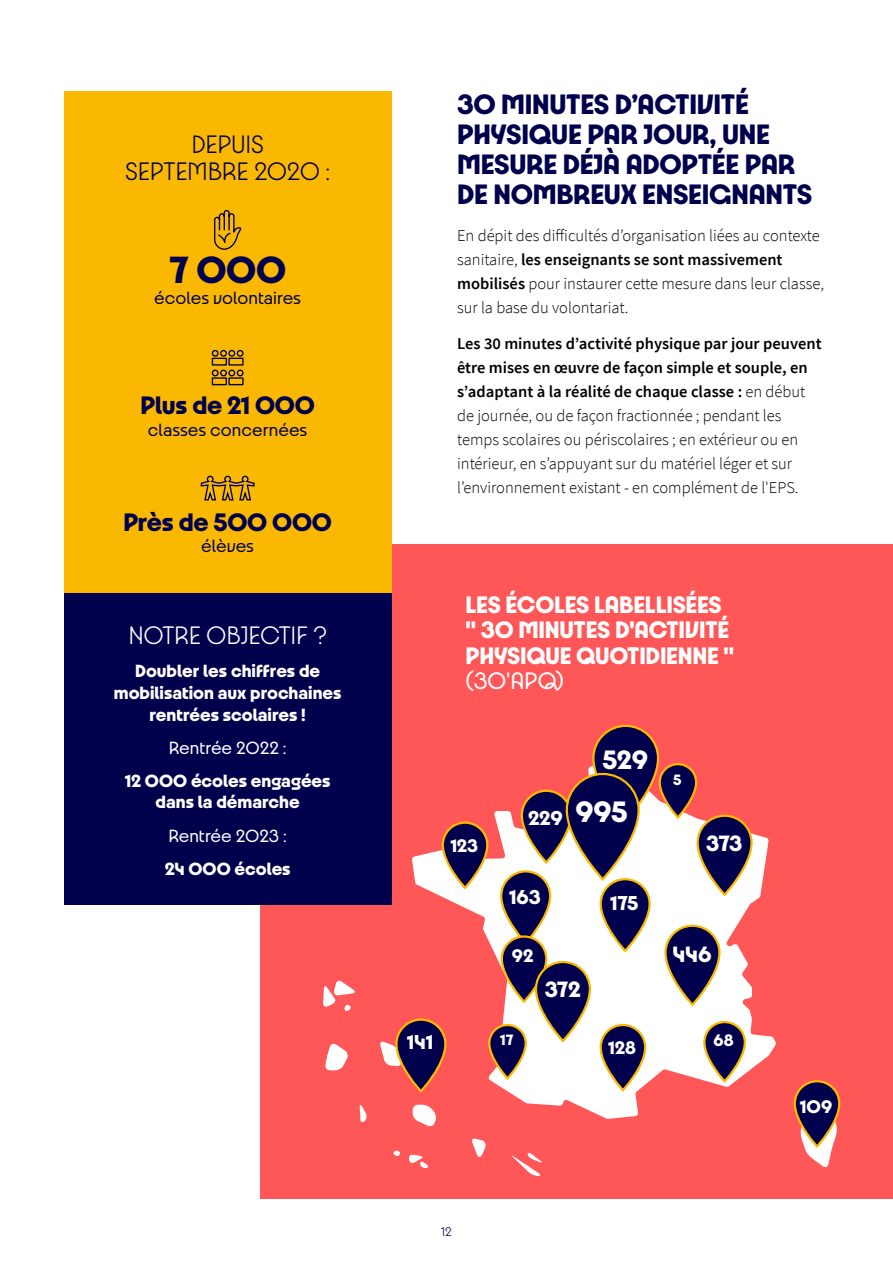
<style>
.page{position:relative;width:893px;height:1263px;background:#fff}
.page>*{position:absolute;margin:0;border:0;box-sizing:border-box;transform-origin:0 0}
.Texte_courant{font:700 40.5px "Paris 2024";color:#00004d}
.Texte_courant-2{font:700 31.5px "Paris 2024";color:#fff}
.Texte_courant-3{font:700 30px/30px "Paris 2024";letter-spacing:-.01em;color:#00004d}
.Texte_courant-4{font:700 28.35px "Paris 2024";color:#fff}
.Texte_courant-5{font:700 27px "Paris 2024";letter-spacing:-.01em;color:#00004d}
.Texte_courant-6{font:300 27px/27px "Paris 2024";letter-spacing:-.01em;color:#00004d;text-align:center}
.Texte_courant-7{font:300 27px "Paris 2024";letter-spacing:-.01em;color:#fff}
.Texte_courant-8{font:700 25.5px/25.5px "Paris 2024";letter-spacing:-.01em;color:#fff}
.Texte_courant-9{font:700 23.7px "Paris 2024";letter-spacing:-.025em;color:#fff}
.Texte_courant-10{font:700 21.45px "Paris 2024";color:#fff}
.Texte_courant-11{font:700 19.5px "Paris 2024";color:#fff}
.Texte_courant-12{font:700 18.9px/21.6px "Paris 2024";color:#fff;text-align:center}
.Texte_courant-13{font:18.9px "Paris 2024";color:#00004d}
.Texte_courant-14{font:18.9px "Paris 2024";color:#fff}
.Texte_courant-15{font:700 17.7px "Paris 2024";color:#fff}
.Texte_courant-16{font:300 16.5px/24px "Source Sans Pro";color:#000}
.Texte_courant-17{font:700 16.05px "Paris 2024";color:#fff}
.t1{font:300 13.5px "Paris 2024";color:#00004d}
.s1{font-weight:600}
.s2{font-weight:400}
</style>
<div class="page">
<div style="left:260px;top:544px;width:633px;height:655px;background:#ff5757"></div>
<svg style="left:412px;top:759px;width:364px;height:360px;fill:#fff"></svg>
<svg style="left:802px;top:1089px;width:35px;height:79px"></svg>
<svg style="left:323px;top:980px;width:220px;height:196px"></svg>
<div style="left:64px;top:91px;width:328px;height:502px;background:#fab900"></div>
<svg style="left:214px;top:209px;width:28px;height:41px"></svg>
<svg style="left:211px;top:349px;width:33px;height:37px"></svg>
<svg style="left:200px;top:475px;width:55px;height:26px"></svg>
<div style="left:64px;top:593px;width:328px;height:312px;background:#00004d"></div>
<svg style="left:593px;top:726px;width:65px;height:95px;background:#251e55"></svg>
<div style="left:592px;top:725px;width:67px;height:97px;border:2px solid #fab900;border-radius:32px"></div>
<svg style="left:665px;top:926px;width:54px;height:79px;background:#383361"></svg>
<div style="left:664px;top:925px;width:56px;height:81px;border:2px solid #fab900;border-radius:27px"></div>
<svg style="left:601px;top:1025px;width:44px;height:65px;background:#37315d"></svg>
<div style="left:600px;top:1024px;width:46px;height:67px;border:2px solid #fab900;border-radius:22px"></div>
<svg style="left:443px;top:823px;width:44px;height:65px;background:#37325e"></svg>
<div style="left:442px;top:821px;width:46px;height:68px;border:2px solid #fab900;border-radius:22px"></div>
<svg style="left:501px;top:871px;width:49px;height:72px;background:#342e5d"></svg>
<div style="left:500px;top:870px;width:51px;height:74px;border:2px solid #fab900;border-radius:24px"></div>
<svg style="left:601px;top:879px;width:49px;height:72px;background:#39345f"></svg>
<div style="left:600px;top:878px;width:51px;height:74px;border:2px solid #fab900;border-radius:24px"></div>
<svg style="left:522px;top:791px;width:49px;height:71px;background:#322d5d"></svg>
<div style="left:521px;top:790px;width:51px;height:73px;border:2px solid #fab900;border-radius:24px"></div>
<svg style="left:502px;top:936px;width:44px;height:66px;background:#2d2453"></svg>
<div style="left:501px;top:935px;width:46px;height:68px;border:2px solid #fab900;border-radius:22px"></div>
<svg style="left:704px;top:1022px;width:41px;height:59px;background:#3a345c"></svg>
<div style="left:703px;top:1021px;width:43px;height:61px;border:2px solid #fab900;border-radius:20px"></div>
<svg style="left:489px;top:1025px;width:37px;height:53px;background:#3b2f55"></svg>
<div style="left:488px;top:1024px;width:39px;height:55px;border:2px solid #fab900;border-radius:18px"></div>
<svg style="left:660px;top:764px;width:36px;height:53px"></svg>
<div style="left:659px;top:763px;width:38px;height:55px;border:2px solid #fab900;border-radius:18px"></div>
<svg style="left:536px;top:962px;width:54px;height:79px;background:#383361"></svg>
<div style="left:535px;top:961px;width:56px;height:81px;border:2px solid #fab900;border-radius:27px"></div>
<svg style="left:698px;top:816px;width:53px;height:79px;background:#393462"></svg>
<div style="left:696px;top:815px;width:57px;height:81px;border:2px solid #fab900;border-radius:27px"></div>
<svg style="left:567px;top:774px;width:72px;height:105px;background:#363264"></svg>
<div style="left:566px;top:773px;width:74px;height:107px;border:2px solid #fab900;border-radius:36px"></div>
<svg style="left:795px;top:1081px;width:44px;height:65px;background:#362c57"></svg>
<div style="left:794px;top:1080px;width:46px;height:67px;border:2px solid #fab900;border-radius:22px"></div>
<svg style="left:396px;top:1019px;width:49px;height:72px;background:#391d48"></svg>
<div style="left:395px;top:1018px;width:51px;height:74px;border:2px solid #fab900;border-radius:24px"></div>
<p class="Texte_courant-6" style="left:125px;top:130px;width:206px">DEPUIS<br>SEPTEMBRE 2020 :</p>
<p class="Texte_courant" style="left:169px;top:243px;width:118px">7 000</p>
<p class="Texte_courant-13" style="left:154px;top:286px;width:148px">écoles volontaires</p>
<p class="Texte_courant-5" style="left:140px;top:388px;width:176px">Plus de 21 000</p>
<p class="Texte_courant-13" style="left:148px;top:418px;width:161px">classes concernées</p>
<p class="Texte_courant-5" style="left:123px;top:504px;width:210px">Près de 500 000</p>
<p class="Texte_courant-13" style="left:201px;top:534px;width:54px">élèves</p>
<p class="Texte_courant-7" style="left:128px;top:619px;width:200px">NOTRE OBJECTIF ?</p>
<p class="Texte_courant-12" style="left:114px;top:660px;width:229px">Doubler les chiffres de mobilisation aux prochaines rentrées scolaires !</p>
<p class="Texte_courant-14" style="left:169px;top:736px;width:119px">Rentrée 2022 :</p>
<p class="Texte_courant-12" style="left:125px;top:769px;width:207px">12 000 écoles engagées dans la démarche</p>
<p class="Texte_courant-14" style="left:168px;top:824px;width:120px">Rentrée 2023 :</p>
<p class="Texte_courant-12" style="left:165px;top:857px;width:127px">24 000 écoles</p>
<p class="Texte_courant-3" style="left:457px;top:88px;width:357px">30 MINUTES D’ACTIVITÉ<br>PHYSIQUE PAR JOUR, UNE<br>MESURE DÉJÀ ADOPTÉE PAR<br>DE NOMBREUX ENSEIGNANTS</p>
<p class="Texte_courant-16" style="left:457px;top:223px;width:368px">En dépit des difficultés d’organisation liées au contexte sanitaire, <span class="s1">les enseignants se sont massivement mobilisés</span> pour instaurer cette mesure dans leur classe, sur la base du volontariat.</p>
<p class="Texte_courant-16" style="left:457px;top:332px;width:366px"><span class="s1">Les 30 minutes d’activité physique par jour peuvent être mises en œuvre de façon simple et souple, en s’adaptant à la réalité de chaque classe :</span> en début de journée, ou de façon fractionnée ; pendant les temps scolaires ou périscolaires ; en extérieur ou en intérieur, en s’appuyant sur du matériel léger et sur l’environnement existant - en complément de l'EPS.</p>
<p class="Texte_courant-8" style="left:465px;top:591px;width:270px">LES ÉCOLES LABELLISÉES " 30 MINUTES D'ACTIVITÉ<br>PHYSIQUE QUOTIDIENNE " <span class="s2">(30'APQ)</span></p>
<p class="Texte_courant-11" style="left:450px;top:833px;width:29px">123</p>
<p class="Texte_courant-10" style="left:407px;top:1028px;width:28px">141</p>
<p class="Texte_courant-10" style="left:528px;top:804px;width:36px">229</p>
<p class="Texte_courant-4" style="left:602px;top:742px;width:47px">529</p>
<p class="Texte_courant-2" style="left:575px;top:792px;width:54px">995</p>
<p class="Texte_courant-10" style="left:509px;top:883px;width:33px">163</p>
<p class="Texte_courant-10" style="left:610px;top:889px;width:30px">175</p>
<p class="Texte_courant-11" style="left:512px;top:943px;width:23px">92</p>
<p class="Texte_courant-9" style="left:545px;top:974px;width:37px">372</p>
<p class="Texte_courant-17" style="left:673px;top:769px;width:10px">5</p>
<p class="Texte_courant-9" style="left:706px;top:828px;width:38px">373</p>
<p class="Texte_courant-9" style="left:673px;top:939px;width:40px">446</p>
<p class="Texte_courant-17" style="left:500px;top:1030px;width:15px">17</p>
<p class="Texte_courant-15" style="left:713px;top:1029px;width:22px">68</p>
<p class="Texte_courant-11" style="left:608px;top:1035px;width:29px">128</p>
<p class="Texte_courant-11" style="left:800px;top:1094px;width:34px">109</p>
<p class="t1" style="left:441px;top:1224px;width:12px">12</p>
</div>
